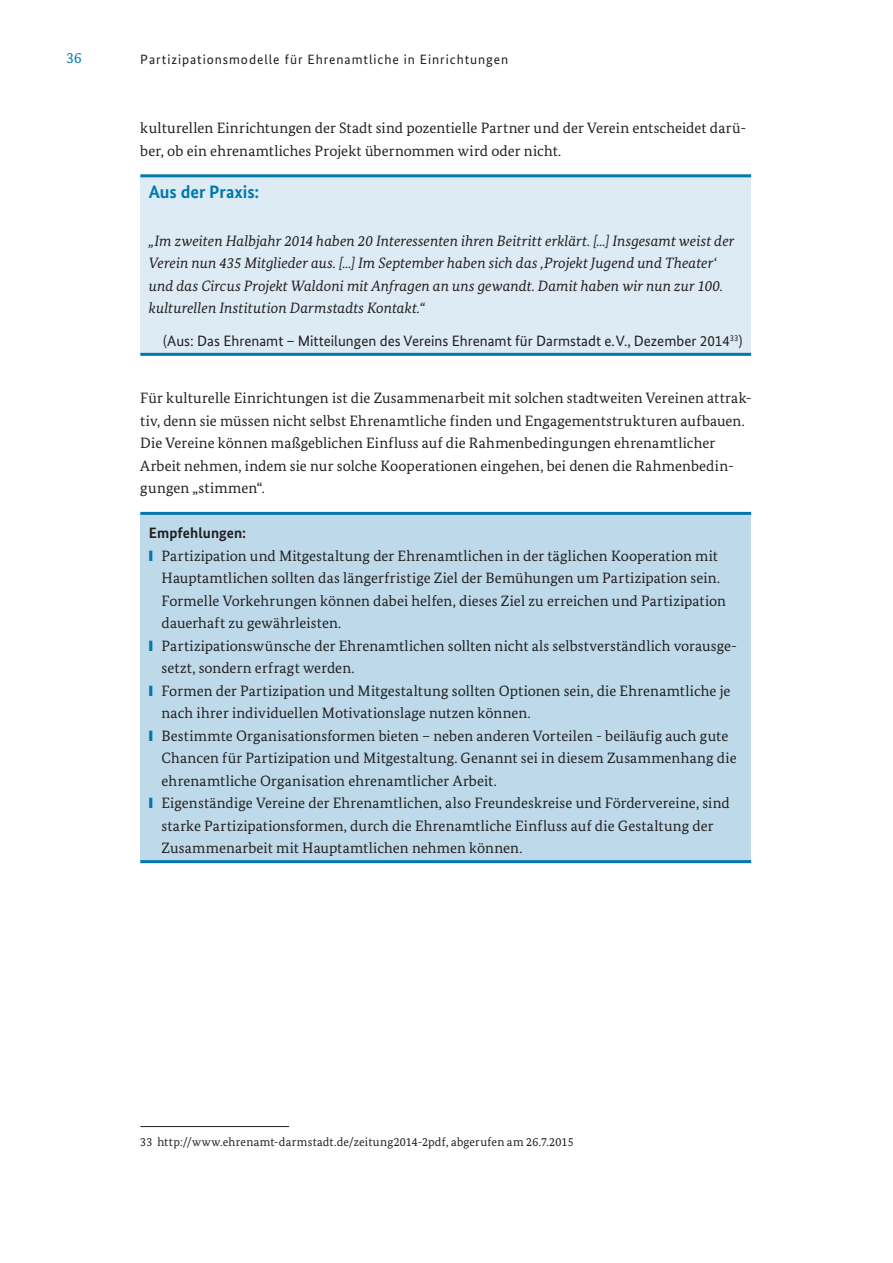
<style>
.page{position:relative;width:893px;height:1263px;background:#fff}
.page>*{position:absolute;margin:0;border:0;box-sizing:border-box;transform-origin:0 0}
.t1{font:700 18px "Bundes Sans";color:#0078ae}
.t2{font:15px/22.5px "Bundes Serif";letter-spacing:.005em;color:#231f20}
.t3{font:italic 15px/22.5px "Bundes Serif";letter-spacing:.005em;color:#231f20}
.t4{font:15px "Bundes Sans";color:#231f20}
.t5{font:700 15px "Bundes Sans";letter-spacing:.005em;color:#231f20}
.t6{font:15px "Bundes Serif";color:#0078ae}
.t7{font:13.5px "Bundes Sans";letter-spacing:.07em;color:#231f20}
.t8{font:12px "Bundes Serif";letter-spacing:.02em;color:#231f20}
.s1{color:#0078ae}
</style>
<div class="page">
<div style="left:140px;top:176px;width:611px;height:178px;background:#dcebf4"></div>
<hr style="left:140px;top:174px;width:611px;height:3px;background:#0078ae">
<hr style="left:140px;top:353px;width:611px;height:3px;background:#0078ae">
<div style="left:140px;top:513px;width:611px;height:349px;background:#bdd9ea"></div>
<hr style="left:140px;top:512px;width:611px;height:3px;background:#0078ae">
<hr style="left:140px;top:860px;width:611px;height:3px;background:#0078ae">
<hr style="left:140px;top:1126px;width:149px;height:1px;background:#231f20">
<p class="t6" style="left:67px;top:49px;width:16px">36</p>
<p class="t7" style="left:140px;top:51px;width:369px">Partizipationsmodelle für Ehrenamtliche in Einrichtungen</p>
<p class="t2" style="left:140px;top:117px;width:608px">kulturellen Einrichtungen der Stadt sind pozentielle Partner und der Verein entscheidet darü&shy;ber, ob ein ehrenamtliches Projekt übernommen wird oder nicht.</p>
<p class="t1" style="left:149px;top:181px;width:112px">Aus der Praxis:</p>
<p class="t3" style="left:149px;top:229px;width:587px">„Im zweiten Halbjahr 2014 haben 20 Interessenten ihren Beitritt erklärt. [...] Insgesamt weist der Verein nun 435 Mitglieder aus. [...] Im September haben sich das ‚Projekt Jugend und Theater‘ und das Circus Projekt Waldoni mit Anfragen an uns gewandt. Damit haben wir nun zur 100. kulturellen Institution Darmstadts Kontakt.“</p>
<p class="t4" style="left:163px;top:332px;width:581px">(Aus: Das Ehrenamt – Mitteilungen des Vereins Ehrenamt für Darmstadt e.V., Dezember 2014<sup>33</sup>)</p>
<p class="t2" style="left:140px;top:387px;width:613px">Für kulturelle Einrichtungen ist die Zusammenarbeit mit solchen stadtweiten Vereinen attrak&shy;tiv, denn sie müssen nicht selbst Ehrenamtliche finden und Engagementstrukturen aufbauen.<br>Die Vereine können maßgeblichen Einfluss auf die Rahmenbedingungen ehrenamtlicher Arbeit nehmen, indem sie nur solche Kooperationen eingehen, bei denen die Rahmenbedin&shy;gungen „stimmen“.</p>
<p class="t5" style="left:149px;top:524px;width:99px">Empfehlungen:</p>
<p class="t2" style="left:149px;top:544px;width:571px"><span class="s1">❙</span> Partizipation und Mitgestaltung der Ehrenamtlichen in der täglichen Kooperation mit</p>
<p class="t2" style="left:162px;top:567px;width:560px">Hauptamtlichen sollten das längerfristige Ziel der Bemühungen um Partizipation sein.</p>
<p class="t2" style="left:162px;top:589px;width:566px">Formelle Vorkehrungen können dabei helfen, dieses Ziel zu erreichen und Partizipation</p>
<p class="t2" style="left:162px;top:612px;width:181px">dauerhaft zu gewährleisten.</p>
<p class="t2" style="left:149px;top:634px;width:590px"><span class="s1">❙</span> Partizipationswünsche der Ehrenamtlichen sollten nicht als selbstverständlich vorausge-</p>
<p class="t2" style="left:162px;top:657px;width:194px">setzt, sondern erfragt werden.</p>
<p class="t2" style="left:149px;top:679px;width:583px"><span class="s1">❙</span> Formen der Partizipation und Mitgestaltung sollten Optionen sein, die Ehrenamtliche je</p>
<p class="t2" style="left:162px;top:702px;width:371px">nach ihrer individuellen Motivationslage nutzen können.</p>
<p class="t2" style="left:149px;top:724px;width:581px"><span class="s1">❙</span> Bestimmte Organisationsformen bieten – neben anderen Vorteilen - beiläufig auch gute</p>
<p class="t2" style="left:162px;top:747px;width:577px">Chancen für Partizipation und Mitgestaltung. Genannt sei in diesem Zusammenhang die</p>
<p class="t2" style="left:162px;top:769px;width:337px">ehrenamtliche Organisation ehrenamtlicher Arbeit.</p>
<p class="t2" style="left:149px;top:792px;width:582px"><span class="s1">❙</span> Eigenständige Vereine der Ehrenamtlichen, also Freundeskreise und Fördervereine, sind</p>
<p class="t2" style="left:162px;top:814px;width:554px">starke Partizipationsformen, durch die Ehrenamtliche Einfluss auf die Gestaltung der</p>
<p class="t2" style="left:162px;top:837px;width:362px">Zusammenarbeit mit Hauptamtlichen nehmen können.</p>
<p class="t8" style="left:140px;top:1134px;width:435px">33 http://www.ehrenamt-darmstadt.de/zeitung2014-2pdf, abgerufen am 26.7.2015</p>
</div>
